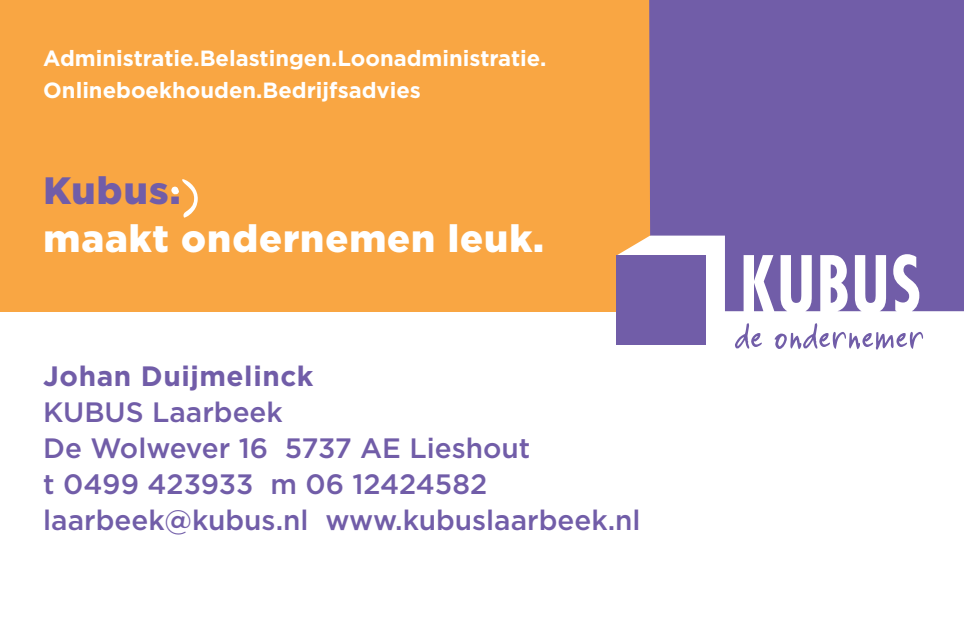
<style>
.page{position:relative;width:964px;height:624px;background:#fff}
.page>*{position:absolute;margin:0;border:0;box-sizing:border-box;transform-origin:0 0}
.t1{font:900 38px "Gotham";letter-spacing:.025em;color:#fff}
.t2{font:900 38px "Gotham";letter-spacing:.03em;color:#715da8}
.t3{font:500 28px/36px "Gotham";color:#715da8}
.t4{font:700 28px "Gotham";letter-spacing:.02em;color:#715da8}
.t5{font:700 22px/32px "Gotham";color:#fff}
</style>
<div class="page">
<div style="left:0;top:0;width:665px;height:311px;background:#f9a643"></div>
<svg style="left:171px;top:179px;width:27px;height:39px"></svg>
<svg style="left:735px;top:323px;width:27px;height:25px"></svg>
<svg style="left:775px;top:323px;width:148px;height:26px"></svg>
<svg style="left:617px;top:236px;width:32px;height:19px"></svg>
<div style="left:616px;top:255px;width:90px;height:90px;background:#715da8"></div>
<svg style="left:649px;top:0;width:315px;height:311px;fill:#715da8"></svg>
<p class="t5" style="left:43px;top:42px;width:505px">Administratie.Belastingen.Loonadministratie.<br>Onlineboekhouden.Bedrijfsadvies</p>
<h1 class="t2" style="left:43px;top:169px;width:139px">Kubus.</h1>
<h1 class="t1" style="left:43px;top:216px;width:502px">maakt ondernemen leuk.</h1>
<p class="t4" style="left:43px;top:357px;width:272px">Johan Duijmelinck</p>
<p class="t3" style="left:43px;top:394px;width:599px">KUBUS Laarbeek<br>De Wolwever 16 5737 AE Lieshout<br>t 0499 423933 m 06 12424582 laarbeek@kubus.nl www.kubuslaarbeek.nl</p>
</div>
